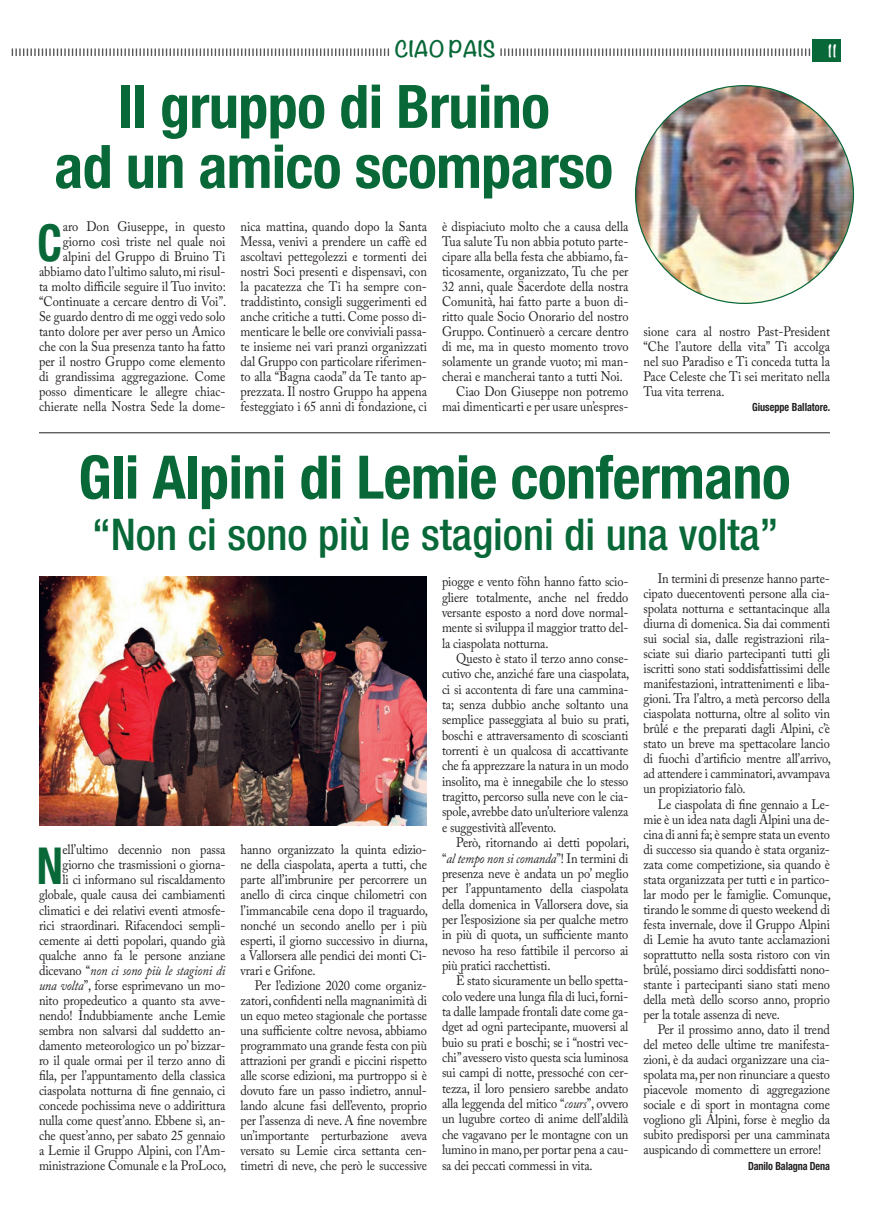
<style>
.page{position:relative;width:869px;height:1205px;background:#fff}
.page>*{position:absolute;margin:0;border:0;box-sizing:border-box;transform-origin:0 0}
.t1{font:700 condensed 60px/60px "Helvetica Neue LT Std";letter-spacing:-.01em;color:#086838;text-align:center}
.t2{font:700 condensed 50.75px "Helvetica Neue";color:#086838;scale:.9 1}
.t3{font:500 condensed 43.75px "Helvetica Neue LT Std";color:#086838}
.t4{font:700 20px "Noteworthy";color:#086838}
.t5{font:700 15px "Noteworthy";color:#fff}
.t6{font:13.75px/15px "Adobe Caslon Pro";letter-spacing:-.01em;color:#231f20;text-align:justify;scale:.9 1}
.t7{font:700 condensed 11.25px "Helvetica Neue LT Std";color:#231f20;scale:.9 1}
.s1{font-style:italic}
</style>
<div class="page">
<svg style="left:11px;top:48px;width:799px;height:8px"></svg>
<div style="left:811px;top:39px;width:29px;height:23px;background:#086838"></div>
<div style="left:390px;top:36px;width:110px;height:25px;background:#fff"></div>
<hr style="left:39px;top:432px;width:790px;height:1px;background:#231f20">
<img style="left:39px;top:576px;width:388px;height:249px">
<img style="left:635px;top:86px;width:218px;height:217px;border-radius:109px">
<h3 class="t4" style="left:394px;top:31px;width:102px">CIAO PAIS</h3>
<p class="t5" style="left:827px;top:37px;width:11px">11</p>
<h1 class="t1" style="left:54px;top:76px;width:560px">Il gruppo di Bruino<br>ad un amico scomparso</h1>
<h2 class="t2" style="left:37px;top:201px;width:29px">C</h2>
<p class="t6" style="left:39px;top:219px;width:209px;text-align:right">aro Don Giuseppe, in questo giorno così triste nel quale noi alpini del Gruppo di Bruino Ti abbiamo dato l’ultimo saluto, mi risul&shy;ta molto difficile seguire il Tuo invito: “Continuate a cercare dentro di Voi”.<br>Se guardo dentro di me oggi vedo solo tanto dolore per aver perso un Amico che con la Sua presenza tanto ha fatto per il nostro Gruppo come elemento di grandissima aggregazione. Come posso dimenticare le allegre chiac&shy;chierate nella Nostra Sede la dome-</p>
<p class="t6" style="left:240px;top:219px;width:209px">nica mattina, quando dopo la Santa Messa, venivi a prendere un caffè ed ascoltavi pettegolezzi e tormenti dei nostri Soci presenti e dispensavi, con la pacatezza che Ti ha sempre con&shy;traddistinto, consigli suggerimenti ed anche critiche a tutti. Come posso di&shy;menticare le belle ore conviviali passa&shy;te insieme nei vari pranzi organizzati dal Gruppo con particolare riferimen&shy;to alla “Bagna caoda” da Te tanto ap&shy;prezzata. Il nostro Gruppo ha appena festeggiato i 65 anni di fondazione, ci</p>
<p class="t6" style="left:442px;top:219px;width:208px">è dispiaciuto molto che a causa della</p>
<p class="t6" style="left:442px;top:234px;width:208px">Tua salute Tu non abbia potuto parte-</p>
<p class="t6" style="left:442px;top:249px;width:208px">cipare alla bella festa che abbiamo, fa-</p>
<p class="t6" style="left:442px;top:264px;width:209px">ticosamente, organizzato, Tu che per</p>
<p class="t6" style="left:442px;top:279px;width:209px">32 anni, quale Sacerdote della nostra</p>
<p class="t6" style="left:442px;top:294px;width:208px">Comunità, hai fatto parte a buon di-</p>
<p class="t6" style="left:442px;top:309px;width:209px">ritto quale Socio Onorario del nostro</p>
<p class="t6" style="left:442px;top:324px;width:209px">Gruppo. Continuerò a cercare dentro</p>
<p class="t6" style="left:442px;top:339px;width:209px">di me, ma in questo momento trovo</p>
<p class="t6" style="left:442px;top:354px;width:208px">solamente un grande vuoto; mi man-</p>
<p class="t6" style="left:442px;top:369px;width:202px">cherai e mancherai tanto a tutti Noi.</p>
<p class="t6" style="left:456px;top:384px;width:193px">Ciao Don Giuseppe non potremo</p>
<p class="t6" style="left:442px;top:399px;width:208px">mai dimenticarti e per usare un’espres-</p>
<p class="t6" style="left:643px;top:323px;width:209px">sione cara al nostro Past-President “Che l’autore della vita” Ti accolga nel suo Paradiso e Ti conceda tutta la Pace Celeste che Ti sei meritato nella Tua vita terrena.</p>
<p class="t7" style="left:751px;top:400px;width:88px">Giuseppe Ballatore.</p>
<h1 class="t1" style="left:78px;top:446px;width:713px">Gli Alpini di Lemie confermano</h1>
<h3 class="t3" style="left:92px;top:508px;width:687px">“Non ci sono più le stagioni di una volta”</h3>
<p class="t6" style="left:39px;top:842px;width:209px;text-align:right">ell’ultimo decennio non passa giorno che trasmissioni o giorna-<br>li ci informano sul riscaldamento globale, quale causa dei cambiamenti climatici e dei relativi eventi atmosfe&shy;rici straordinari. Rifacendoci sempli&shy;cemente ai detti popolari, quando già qualche anno fa le persone anziane dicevano “<span class="s1">non ci sono più le stagioni di una volta</span>”, forse esprimevano un mo&shy;nito propedeutico a quanto sta avve&shy;nendo! Indubbiamente anche Lemie sembra non salvarsi dal suddetto an&shy;damento meteorologico un po’ bizzar&shy;ro il quale ormai per il terzo anno di fila, per l’appuntamento della classica ciaspolata notturna di fine gennaio, ci concede pochissima neve o addirittura nulla come quest’anno. Ebbene sì, an&shy;che quest’anno, per sabato 25 gennaio a Lemie il Gruppo Alpini, con l’Am&shy;ministrazione Comunale e la ProLoco,</p>
<p class="t6" style="left:240px;top:842px;width:209px">hanno organizzato la quinta edizio&shy;ne della ciaspolata, aperta a tutti, che parte all’imbrunire per percorrere un anello di circa cinque chilometri con l’immancabile cena dopo il traguardo, nonché un secondo anello per i più esperti, il giorno successivo in diurna, a Vallorsera alle pendici dei monti Ci&shy;vrari e Grifone.</p>
<h2 class="t2" style="left:37px;top:824px;width:31px">N</h2>
<p class="t6" style="left:240px;top:977px;width:209px;text-indent:14px">Per l’edizione 2020 come organiz&shy;zatori, confidenti nella magnanimità di un equo meteo stagionale che portasse una sufficiente coltre nevosa, abbiamo programmato una grande festa con più attrazioni per grandi e piccini rispetto alle scorse edizioni, ma purtroppo si è dovuto fare un passo indietro, annul&shy;lando alcune fasi dell’evento, proprio per l’assenza di neve. A fine novembre un’importante perturbazione aveva versato su Lemie circa settanta cen&shy;timetri di neve, che però le successive</p>
<p class="t6" style="left:442px;top:574px;width:208px;line-height:15.4px">piogge e vento föhn hanno fatto scio&shy;gliere totalmente, anche nel freddo versante esposto a nord dove normal&shy;mente si sviluppa il maggior tratto del&shy;la ciaspolata notturna.</p>
<p class="t6" style="left:442px;top:650px;width:209px;line-height:15.4px;text-indent:14px">Questo è stato il terzo anno conse&shy;cutivo che, anziché fare una ciaspolata, ci si accontenta di fare una cammina&shy;ta; senza dubbio anche soltanto una semplice passeggiata al buio su prati, boschi e attraversamento di scoscianti torrenti è un qualcosa di accattivante che fa apprezzare la natura in un modo insolito, ma è innegabile che lo stesso tragitto, percorso sulla neve con le cia&shy;spole, avrebbe dato un’ulteriore valenza e suggestività all’evento.</p>
<p class="t6" style="left:442px;top:835px;width:209px;line-height:15.4px;text-indent:14px">Però, ritornando ai detti popolari, “<span class="s1">al tempo non si comanda</span>”! In termini di presenza neve è andata un po’ meglio per l’appuntamento della ciaspolata della domenica in Vallorsera dove, sia per l’esposizione sia per qualche metro in più di quota, un sufficiente manto nevoso ha reso fattibile il percorso ai più pratici racchettisti.</p>
<p class="t6" style="left:442px;top:973px;width:209px;line-height:15.4px;text-indent:14px">È stato sicuramente un bello spetta&shy;colo vedere una lunga fila di luci, forni&shy;ta dalle lampade frontali date come ga&shy;dget ad ogni partecipante, muoversi al buio su prati e boschi; se i “nostri vec&shy;chi” avessero visto questa scia luminosa sui campi di notte, pressoché con cer&shy;tezza, il loro pensiero sarebbe andato alla leggenda del mitico “<span class="s1">cours</span>”, ovvero un lugubre corteo di anime dell’aldilà che vagavano per le montagne con un lumino in mano, per portar pena a cau&shy;sa dei peccati commessi in vita.</p>
<p class="t6" style="left:643px;top:571px;width:209px;text-indent:14px">In termini di presenze hanno parte&shy;cipato duecentoventi persone alla cia&shy;spolata notturna e settantacinque alla diurna di domenica. Sia dai commenti sui social sia, dalle registrazioni rila&shy;sciate sui diario partecipanti tutti gli iscritti sono stati soddisfattissimi delle manifestazioni, intrattenimenti e liba&shy;gioni. Tra l’altro, a metà percorso della ciaspolata notturna, oltre al solito vin brûlé e the preparati dagli Alpini, c’è stato un breve ma spettacolare lancio di fuochi d’artificio mentre all’arrivo, ad attendere i camminatori, avvampava un propiziatorio falò.</p>
<p class="t6" style="left:643px;top:796px;width:209px;text-indent:14px">Le ciaspolata di fine gennaio a Le&shy;mie è un idea nata dagli Alpini una de&shy;cina di anni fa; è sempre stata un evento di successo sia quando è stata organiz&shy;zata come competizione, sia quando è stata organizzata per tutti e in partico&shy;lar modo per le famiglie. Comunque, tirando le somme di questo weekend di festa invernale, dove il Gruppo Alpini di Lemie ha avuto tante acclamazioni soprattutto nella sosta ristoro con vin brûlé, possiamo dirci soddisfatti nono&shy;stante i partecipanti siano stati meno della metà dello scorso anno, proprio per la totale assenza di neve.</p>
<p class="t6" style="left:643px;top:1021px;width:209px;text-indent:14px">Per il prossimo anno, dato il trend del meteo delle ultime tre manifesta&shy;zioni, è da audaci organizzare una cia&shy;spolata ma, per non rinunciare a questo piacevole momento di aggregazione sociale e di sport in montagna come vogliono gli Alpini, forse è meglio da subito predisporsi per una camminata auspicando di commettere un errore!</p>
<p class="t7" style="left:747px;top:1159px;width:92px">Danilo Balagna Dena</p>
</div>
